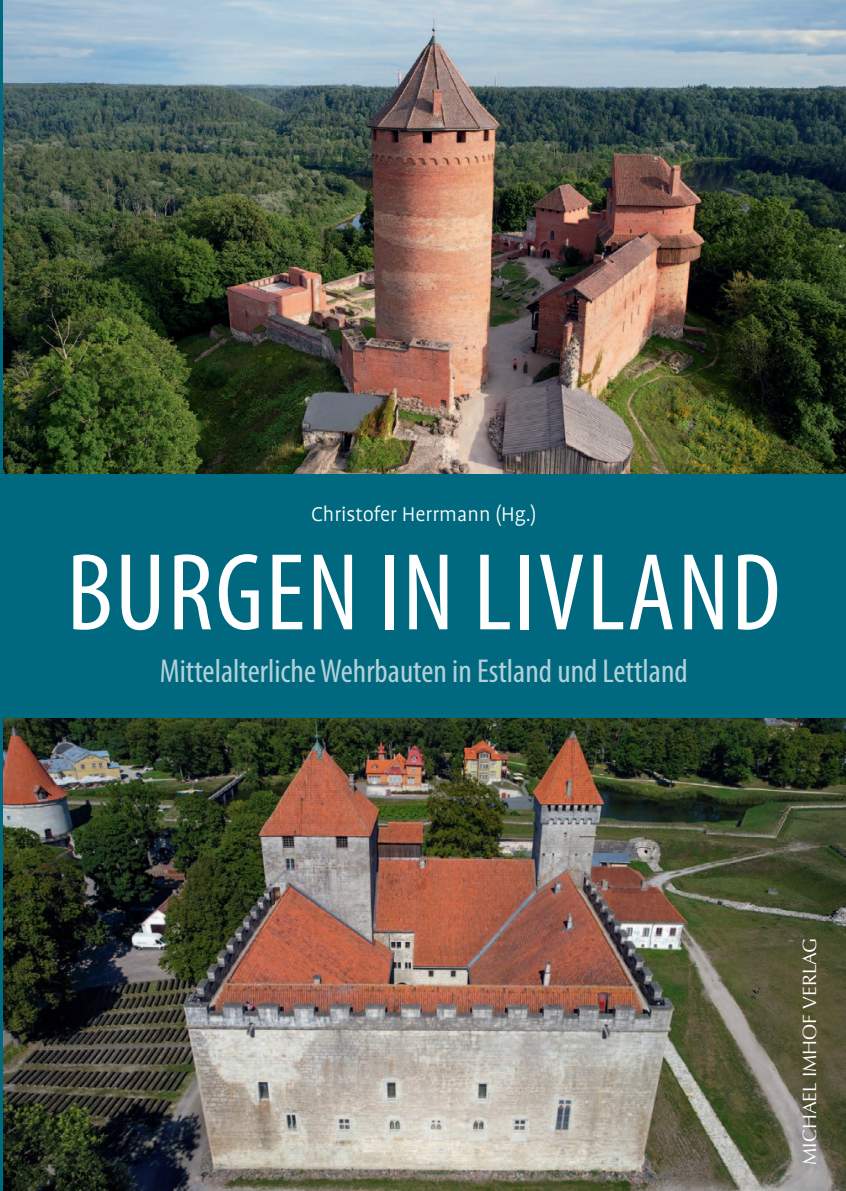
<style>
.page{position:relative;width:846px;height:1191px;background:#fff}
.page>*{position:absolute;margin:0;border:0;box-sizing:border-box;transform-origin:0 0}
.t1{font:condensed 110.6px "Myriad Pro";letter-spacing:.02em;color:#fff}
.t2{font:condensed 33.25px "Myriad Pro";color:rgb(255 255 255/.7)}
.t3{font:300 22.75px "Profile";color:#fff}
.t4{font:19.25px "Optima";color:#fff}
</style>
<div class="page">
<img style="left:2px;top:717px;width:843px;height:474px">
<img style="left:2px;top:0;width:843px;height:474px">
<div style="left:2px;top:474px;width:843px;height:243px;background:#00697f"></div>
<hr style="left:0;top:0;width:2px;height:1191px;background:#00697f">
<p class="t3" style="left:311px;top:505px;width:227px">Christofer Herrmann (Hg.)</p>
<p class="t1" style="left:67px;top:526px;width:715px">BURGEN IN LIVLAND</p>
<p class="t2" style="left:160px;top:651px;width:529px">Mittelalterliche Wehrbauten in Estland und Lettland</p>
<p class="t4" style="left:798px;top:1164px;width:228px;rotate:-90deg">MICHAEL IMHOF VERLAG</p>
</div>
